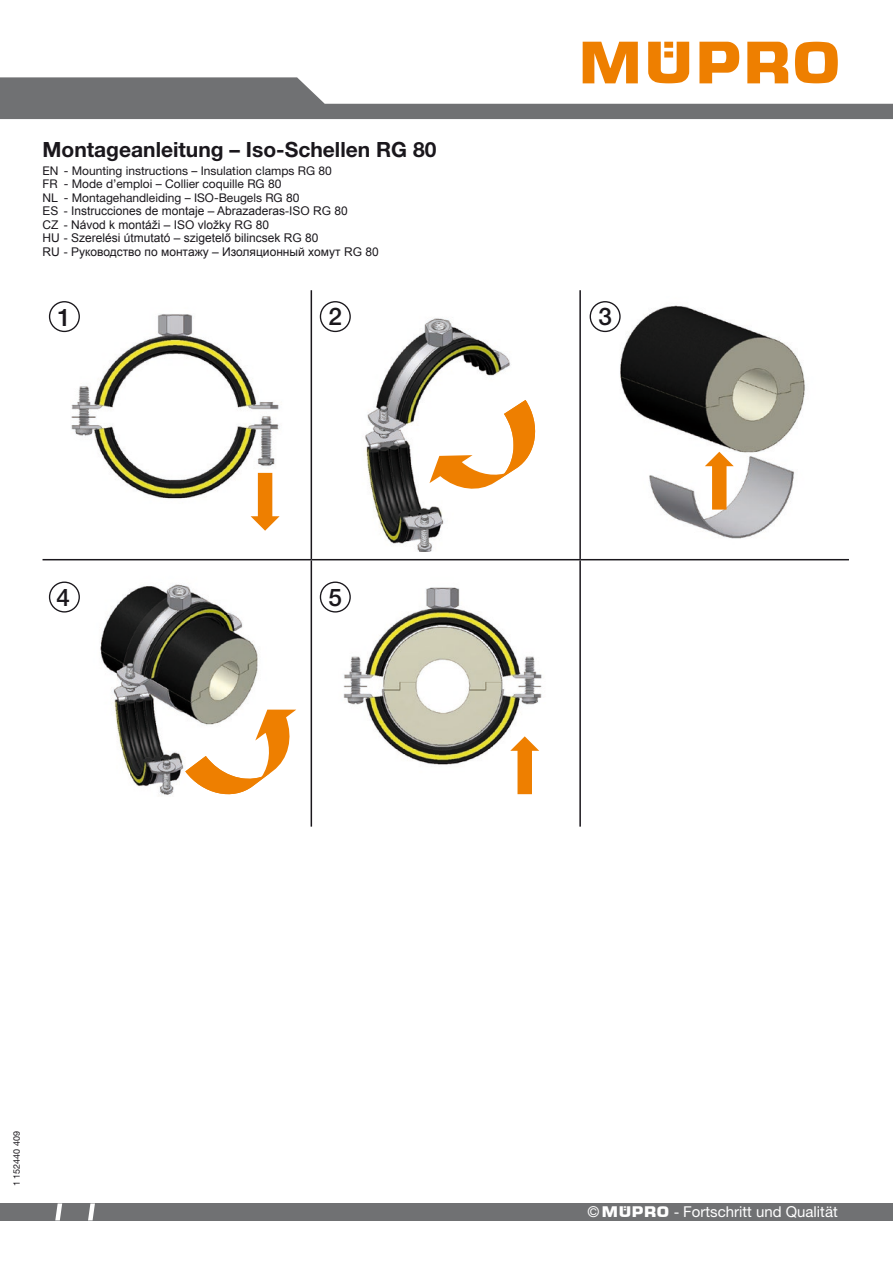
<style>
.page{position:relative;width:893px;height:1263px;background:#fff}
.page>*{position:absolute;margin:0;border:0;box-sizing:border-box;transform-origin:0 0}
.t1{font:500 24.3px "Helvetica Neue CE";color:#1a171c}
.t2{font:700 21px "Helvetica Neue";color:#1a171c}
.t3{font:15px "Helvetica Neue";color:#fff}
.t4{font:12px "Arial";color:#1a171c}
.t5{font:12px "Helvetica Neue";color:#1a171c}
.t6{font:9px "Helvetica Neue";color:#1a171c}
.s1{font-stretch:condensed}
.s2{font-family:"MPR"}
.s3{font-family:"Arial"}
</style>
<div class="page">
<hr style="left:311px;top:290px;width:1px;height:269px;background:#1a171c">
<hr style="left:579px;top:290px;width:2px;height:269px;background:#1a171c">
<hr style="left:43px;top:559px;width:268px;height:1px;background:#1a171c">
<hr style="left:311px;top:559px;width:269px;height:1px;background:#1a171c">
<hr style="left:311px;top:560px;width:1px;height:267px;background:#1a171c">
<hr style="left:580px;top:559px;width:269px;height:1px;background:#1a171c">
<hr style="left:579px;top:560px;width:2px;height:267px;background:#1a171c">
<img style="left:71px;top:302px;width:208px;height:197px">
<img style="left:339px;top:305px;width:172px;height:247px">
<img style="left:609px;top:301px;width:196px;height:238px">
<img style="left:71px;top:583px;width:212px;height:212px">
<img style="left:319px;top:583px;width:223px;height:182px">
<div style="left:49px;top:301px;width:31px;height:31px;border:1px solid #1a171c;border-radius:50%"></div>
<div style="left:320px;top:301px;width:31px;height:31px;border:1px solid #1a171c;border-radius:50%"></div>
<div style="left:590px;top:301px;width:31px;height:31px;border:1px solid #1a171c;border-radius:50%"></div>
<div style="left:49px;top:581px;width:31px;height:31px;border:1px solid #1a171c;border-radius:50%"></div>
<div style="left:320px;top:581px;width:31px;height:31px;border:1px solid #1a171c;border-radius:50%"></div>
<svg style="left:185px;top:710px;width:111px;height:85px"></svg>
<svg style="left:251px;top:473px;width:29px;height:58px"></svg>
<svg style="left:429px;top:400px;width:107px;height:93px"></svg>
<svg style="left:510px;top:736px;width:29px;height:58px"></svg>
<svg style="left:705px;top:452px;width:29px;height:58px"></svg>
<svg style="left:0;top:42px;width:893px;height:77px"></svg>
<div style="left:0;top:1203px;width:893px;height:17px;background:#707173"></div>
<svg style="left:55px;top:1203px;width:7px;height:17px"></svg>
<svg style="left:88px;top:1203px;width:7px;height:17px"></svg>
<p class="t2" style="left:43px;top:136px;width:395px">Montageanleitung – Iso-Schellen RG 80</p>
<p class="t5" style="left:43px;top:163px;width:291px">EN - Mounting instructions – Insulation clamps RG 80</p>
<p class="t5" style="left:43px;top:177px;width:240px">FR - Mode d’emploi – Collier coquille RG 80</p>
<p class="t5" style="left:43px;top:190px;width:258px">NL - Montagehandleiding – ISO-Beugels RG 80</p>
<p class="t4" style="left:43px;top:203px;width:307px">ES - Instrucciones de montaje – Abrazaderas-ISO RG 80</p>
<p class="t4" style="left:43px;top:216px;width:228px">CZ - Návod k montáži – ISO vložky RG 80</p>
<p class="t4" style="left:43px;top:230px;width:278px">HU - Szerelési útmutató – szigetelő bilincsek RG 80</p>
<p class="t4" style="left:43px;top:243px;width:338px">RU - Руководство по монтажу – Изоляционный хомут RG 80</p>
<p class="t1" style="left:58px;top:303px;width:15px">1</p>
<p class="t1" style="left:329px;top:302px;width:15px">2</p>
<p class="t1" style="left:598px;top:302px;width:15px">3</p>
<p class="t1" style="left:57px;top:582px;width:15px">4</p>
<p class="t1" style="left:329px;top:582px;width:15px">5</p>
<p class="t6" style="left:11px;top:1186px;width:57px;rotate:-90deg">1 152440 409</p>
<p class="t3" style="left:587px;top:1203px;width:252px"><span class="s1">©</span> <span class="s2">Müpro</span> <span class="s3">-</span> Fortschritt und Qualität</p>
</div>
